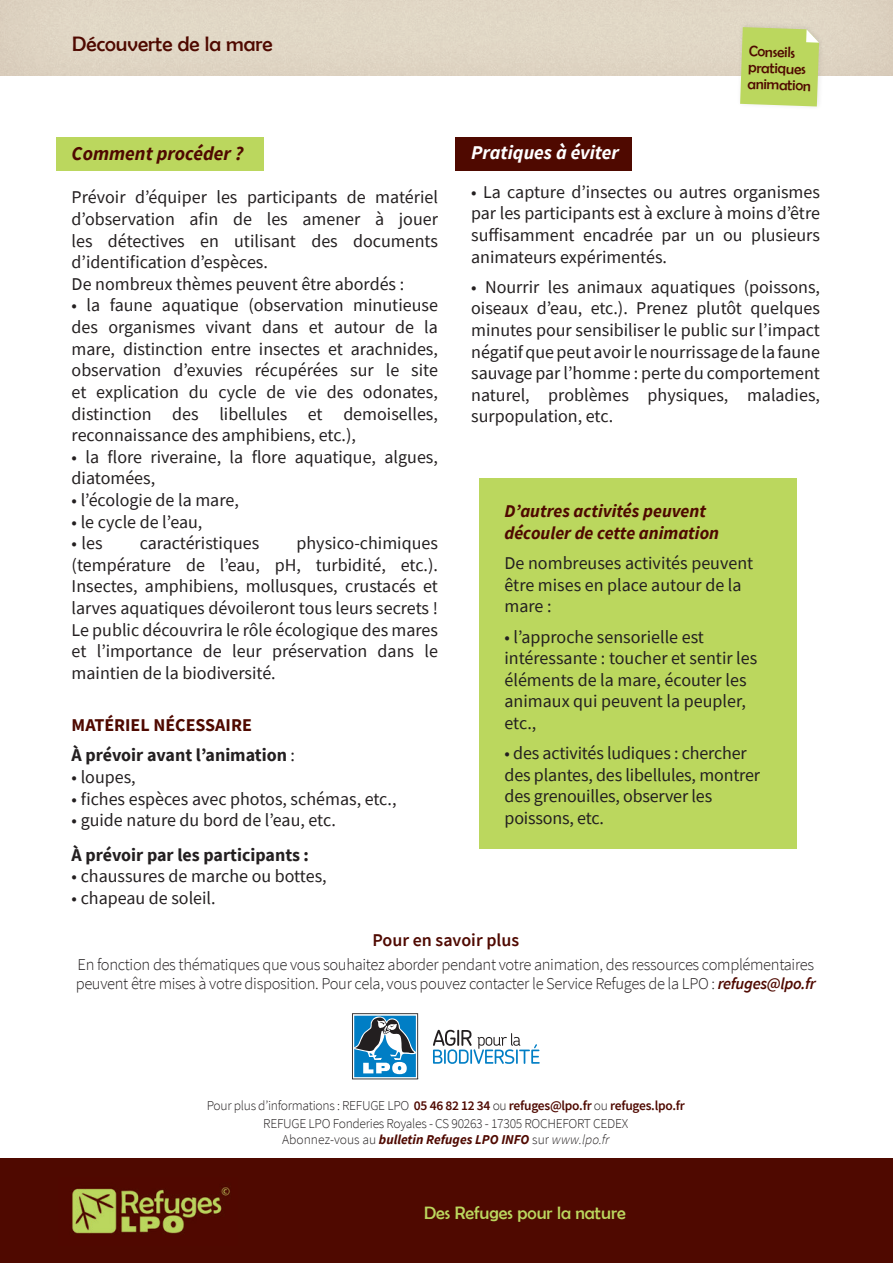
<style>
.page{position:relative;width:893px;height:1263px;background:#fff}
.page>*{position:absolute;margin:0;border:0;box-sizing:border-box;transform-origin:0 0}
.t1{font:21px "Berlin Sans FB";color:#4f0900}
.t2{font:italic 700 19.5px "Source Sans Pro";color:#4f0900}
.t3{font:italic 700 19.5px "Source Sans Pro";color:#fff}
.t4{font:18px/21.6px "Source Sans Pro";color:#231f20;text-align:justify}
.t5{font:700 18px "Source Sans Pro";color:#231f20}
.t6{font:italic 700 18px/21.6px "Source Sans Pro";color:#4f0900}
.t7{font:18px "Berlin Sans FB";color:#bbd75e}
.t8{font:700 18px "Source Sans Pro";color:#4f0900}
.t9{font:600 18px "Source Sans Pro";color:#4f0900}
.t10{font:300 16.5px/19.8px "Source Sans Pro";letter-spacing:-.02em;color:#231f20}
.t11{font:15px/16.4px "Berlin Sans FB";color:#4f0900}
.t12{font:600 13.5px "Source Sans Pro";letter-spacing:-.02em;color:#4f0900}
.t13{font:300 13.5px "Source Sans Pro";letter-spacing:-.02em;color:#231f20}
.t14{font:italic 700 13.5px "Source Sans Pro";color:#4f0900}
.s1{font-weight:400}
.s2{font-weight:600;font-style:italic;color:#4f0900}
.s3{font-weight:300;color:#231f20}
.s4{font-weight:300;font-style:normal;color:#231f20}
</style>
<div class="page">
<div style="left:56px;top:137px;width:208px;height:34px;background:#bbd75e"></div>
<div style="left:0;top:1158px;width:893px;height:105px;background:#4f0900"></div>
<img style="left:72px;top:1187px;width:158px;height:47px">
<div style="left:0;top:0;width:893px;height:78px;background:#e0d6c5"></div>
<div style="left:736px;top:21px;width:89px;height:89px;background:#231f20;opacity:.1"></div>
<svg style="left:740px;top:27px;width:79px;height:79px"></svg>
<div style="left:455px;top:137px;width:176px;height:34px;background:#4f0900"></div>
<div style="left:479px;top:478px;width:318px;height:371px;background:#bbd75e"></div>
<svg style="left:433px;top:1030px;width:107px;height:34px"></svg>
<svg style="left:352px;top:1013px;width:66px;height:66px"></svg>
<p class="t1" style="left:72px;top:32px;width:202px">Découverte de la mare</p>
<p class="t11" style="left:749px;top:43px;width:65px;rotate:2deg">Conseils pratiques animation</p>
<p class="t3" style="left:471px;top:140px;width:149px">Pratiques à éviter</p>
<p class="t4" style="left:471px;top:181px;width:350px">• La capture d’insectes ou autres organismes par les participants est à exclure à moins d’être suffisamment encadrée par un ou plusieurs animateurs expérimentés.</p>
<p class="t4" style="left:471px;top:276px;width:350px">• Nourrir les animaux aquatiques (poissons, oiseaux d’eau, etc.). Prenez plutôt quelques minutes pour sensibiliser le public sur l’impact négatif que peut avoir le nourrissage de la faune sauvage par l’homme : perte du comportement naturel, problèmes physiques, maladies, surpopulation, etc.</p>
<p class="t2" style="left:72px;top:141px;width:173px">Comment procéder ?</p>
<p class="t4" style="left:72px;top:187px;width:368px">Prévoir d’équiper les participants de matériel d’observation afin de les amener à jouer les détectives en utilisant des documents d’identification d’espèces.</p>
<p class="t4" style="left:72px;top:273px;width:334px">De nombreux thèmes peuvent être abordés :</p>
<p class="t4" style="left:72px;top:295px;width:368px">• la faune aquatique (observation minutieuse des organismes vivant dans et autour de la mare, distinction entre insectes et arachnides, observation d’exuvies récupérées sur le site et explication du cycle de vie des odonates, distinction des libellules et demoiselles, reconnaissance des amphibiens, etc.),</p>
<p class="t4" style="left:72px;top:446px;width:368px">• la flore riveraine, la flore aquatique, algues, diatomées,</p>
<p class="t4" style="left:72px;top:489px;width:169px">• l’écologie de la mare,</p>
<p class="t4" style="left:72px;top:511px;width:132px">• le cycle de l’eau,</p>
<p class="t4" style="left:72px;top:532px;width:33px">• les</p>
<p class="t4" style="left:140px;top:532px;width:121px">caractéristiques</p>
<p class="t6" style="left:504px;top:500px;width:216px">D’autres activités peuvent découler de cette animation</p>
<p class="t4" style="left:504px;top:552px;width:250px;text-align:left">De nombreuses activités peuvent être mises en place autour de la mare :</p>
<p class="t4" style="left:504px;top:626px;width:254px;text-align:left">• l’approche sensorielle est intéressante : toucher et sentir les éléments de la mare, écouter les animaux qui peuvent la peupler, etc.,</p>
<p class="t4" style="left:504px;top:742px;width:257px;text-align:left">• des activités ludiques : chercher des plantes, des libellules, montrer des grenouilles, observer les poissons, etc.</p>
<p class="t4" style="left:72px;top:532px;width:368px;text-indent:225px">physico-chimiques (température de l’eau, pH, turbidité, etc.).<br>Insectes, amphibiens, mollusques, crustacés et larves aquatiques dévoileront tous leurs secrets !<br>Le public découvrira le rôle écologique des mares et l’importance de leur préservation dans le maintien de la biodiversité.</p>
<p class="t8" style="left:72px;top:713px;width:182px">MATÉRIEL NÉCESSAIRE</p>
<p class="t5" style="left:72px;top:743px;width:225px">À prévoir avant l’animation <span class="s1">:</span></p>
<p class="t4" style="left:72px;top:766px;width:66px">• loupes,</p>
<p class="t4" style="left:72px;top:788px;width:326px">• fiches espèces avec photos, schémas, etc.,</p>
<p class="t4" style="left:72px;top:809px;width:266px">• guide nature du bord de l’eau, etc.</p>
<p class="t5" style="left:72px;top:842px;width:239px">À prévoir par les participants :</p>
<p class="t4" style="left:72px;top:865px;width:257px">• chaussures de marche ou bottes,</p>
<p class="t4" style="left:72px;top:887px;width:146px">• chapeau de soleil.</p>
<p class="t9" style="left:372px;top:928px;width:148px">Pour en savoir plus</p>
<p class="t10" style="left:76px;top:954px;width:742px">En fonction des thématiques que vous souhaitez aborder pendant votre animation, des ressources complémentaires peuvent être mises à votre disposition. Pour cela, vous pouvez contacter le Service Refuges de la LPO : <span class="s2">refuges@lpo.fr</span></p>
<p class="t12" style="left:207px;top:1096px;width:480px"><span class="s3">Pour plus d’informations : REFUGE LPO</span> 05 46 82 12 34 <span class="s3">ou</span> refuges@lpo.fr <span class="s3">ou</span> refuges.lpo.fr</p>
<p class="t13" style="left:263px;top:1115px;width:366px">REFUGE LPO Fonderies Royales - CS 90263 - 17305 ROCHEFORT CEDEX</p>
<p class="t14" style="left:282px;top:1130px;width:329px"><span class="s4">Abonnez-vous au</span> bulletin Refuges LPO INFO <span class="s4">sur</span> <span class="s3">www.lpo.fr</span></p>
<p class="t7" style="left:424px;top:1203px;width:203px">Des Refuges pour la nature</p>
</div>
